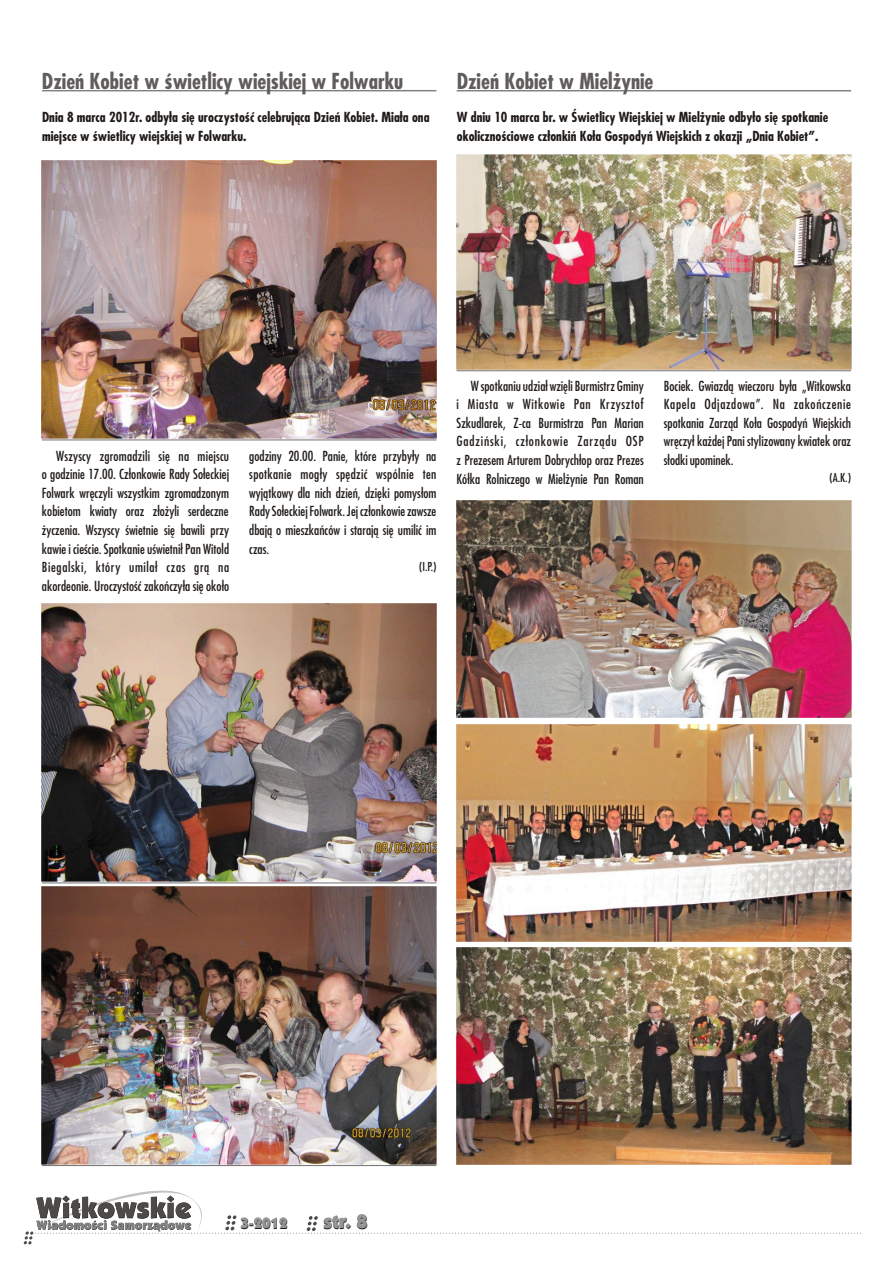
<style>
.page{position:relative;width:893px;height:1263px;background:#fff}
.page>*{position:absolute;margin:0;border:0;box-sizing:border-box;transform-origin:0 0}
.t1{font:700 21.45px "Fujiyama";color:#615c5c}
.t2{font:900 19.5px "Kabel IT Cby BT";color:#1f1a17}
.t3{font:900 15px "Kabel IT Cby BT";color:#1f1a17}
.t4{font:13.5px/18.6px "Fujiyama";color:#1f1a17;text-align:justify}
.t5{font:700 13.5px/18.9px "Fujiyama";color:#1f1a17}
.t6{font:12px "Fujiyama";color:#1f1a17}
</style>
<div class="page">
<svg style="left:24px;top:1190px;width:837px;height:54px"></svg>
<hr style="left:42px;top:90px;width:394px;height:1px;background:#828282">
<hr style="left:42px;top:440px;width:394px;height:1px;background:#737070">
<hr style="left:457px;top:90px;width:394px;height:1px;background:#828282">
<hr style="left:457px;top:370px;width:394px;height:1px;background:#737070">
<img style="left:456px;top:155px;width:395px;height:214px">
<img style="left:456px;top:500px;width:395px;height:218px">
<img style="left:456px;top:724px;width:395px;height:217px">
<img style="left:456px;top:947px;width:395px;height:217px">
<img style="left:42px;top:160px;width:395px;height:278px">
<img style="left:42px;top:604px;width:395px;height:278px">
<img style="left:42px;top:887px;width:395px;height:277px">
<hr style="left:42px;top:882px;width:394px;height:1px;background:#737070">
<hr style="left:42px;top:1165px;width:394px;height:1px;background:#737070">
<h1 class="t1" style="left:42px;top:72px;width:363px">Dzień Kobiet w świetlicy wiejskiej w Folwarku</h1>
<p class="t5" style="left:42px;top:109px;width:389px">Dnia 8 marca 2012r. odbyła się uroczystość celebrująca Dzień Kobiet. Miała ona miejsce w świetlicy wiejskiej w Folwarku.</p>
<h1 class="t1" style="left:457px;top:73px;width:198px">Dzień Kobiet w Mielżynie</h1>
<p class="t5" style="left:457px;top:109px;width:373px">W dniu 10 marca br. w Świetlicy Wiejskiej w Mielżynie odbyło się spotkanie okolicznościowe członkiń Koła Gospodyń Wiejskich z okazji „Dnia Kobiet”.</p>
<p class="t4" style="left:42px;top:447px;width:189px;text-indent:14px">Wszyscy zgromadzili się na miejscu o godzinie 17.00. Członkowie Rady Sołeckiej Folwark wręczyli wszystkim zgromadzonym kobietom kwiaty oraz złożyli serdeczne życzenia. Wszyscy świetnie się bawili przy kawie i cieście. Spotkanie uświetnił Pan Witold Biegalski, który umilał czas grą na akordeonie. Uroczystość zakończyła się około</p>
<p class="t4" style="left:249px;top:447px;width:189px">godziny 20.00. Panie, które przybyły na spotkanie mogły spędzić wspólnie ten wyjątkowy dla nich dzień, dzięki pomysłom Rady Sołeckiej Folwark. Jej członkowie zawsze dbają o mieszkańców i starają się umilić im czas.</p>
<p class="t6" style="left:419px;top:561px;width:19px">(I.P.)</p>
<p class="t4" style="left:457px;top:377px;width:189px;text-indent:14px">W spotkaniu udział wzięli Burmistrz Gminy i Miasta w Witkowie Pan Krzysztof Szkudlarek, Z-ca Burmistrza Pan Marian Gadziński, członkowie Zarządu OSP z Prezesem Arturem Dobrychłop oraz Prezes Kółka Rolniczego w Mielżynie Pan Roman</p>
<p class="t4" style="left:664px;top:377px;width:189px">Bociek. Gwiazdą wieczoru była „Witkowska Kapela Odjazdowa”. Na zakończenie spotkania Zarząd Koła Gospodyń Wiejskich wręczył każdej Pani stylizowany kwiatek oraz słodki upominek.</p>
<p class="t6" style="left:829px;top:473px;width:23px">(A.K.)</p>
<p class="t3" style="left:241px;top:1218px;width:49px">3-2012</p>
<h2 class="t2" style="left:324px;top:1214px;width:46px">str. 8</h2>
</div>
